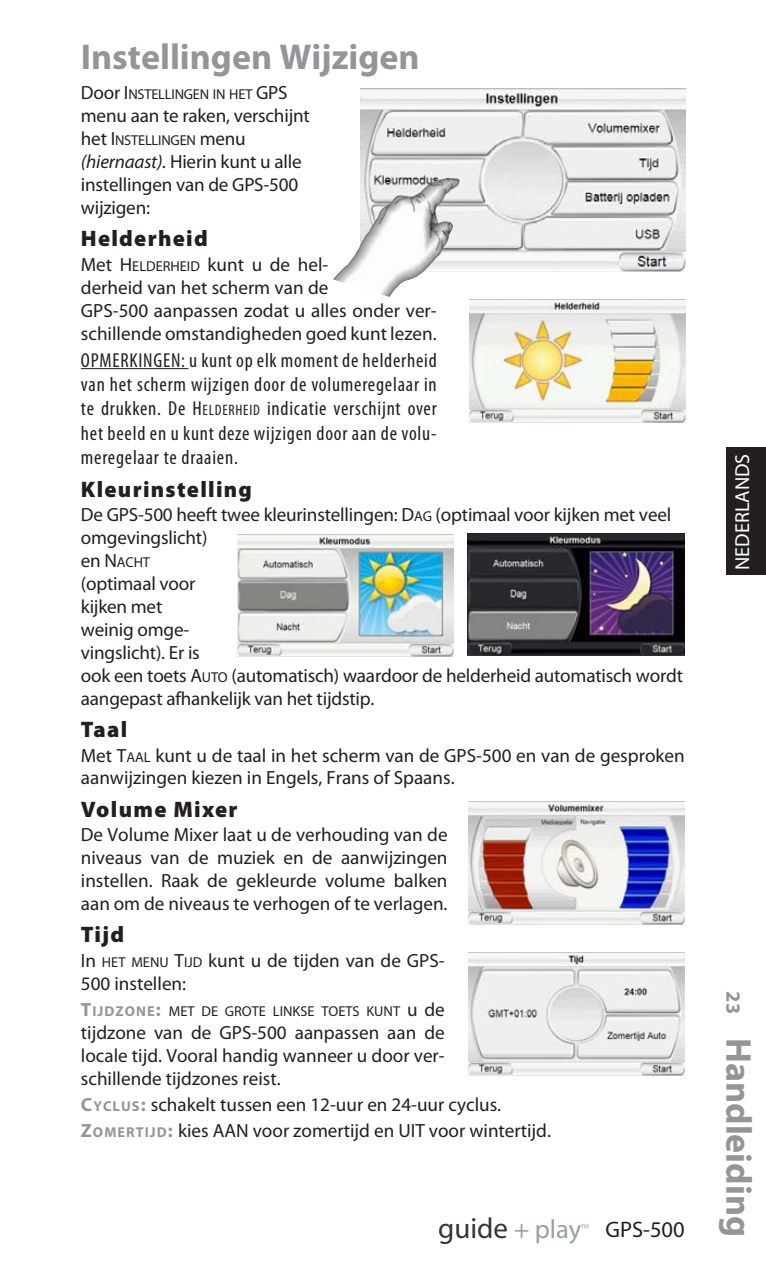
<style>
.page{position:relative;width:766px;height:1276px;background:#fff}
.page>*{position:absolute;margin:0;border:0;box-sizing:border-box;transform-origin:0 0}
.t1{font:700 36px "Myriad Pro";color:#939598}
.t2{font:29.03px "Myriad";color:#333536}
.t3{font:900 22.5px "Myriad Pro";letter-spacing:.055em;color:#231f20}
.t4{font:22.5px "Myriad Pro";color:#231f20}
.t5{font:condensed 20.25px/24.3px "Myriad Pro";letter-spacing:.04em;color:#231f20;text-align:justify}
.t6{font:20.25px "Myriad Pro";color:#fff}
.t7{font:700 20.25px "Myriad Pro";color:#939598}
.t8{font:19.12px/22.9px "Myriad Pro";color:#231f20}
.t9{font:14.4px "Myriad Pro";letter-spacing:-.015em;color:#231f20}
.t10{font:9.67px "Myriad";color:#97a0aa}
.s1{font-size:19.12px}
.s2{font-style:italic}
.s3{font-size:14.4px}
.s4{font-size:15.3px}
.s5{font-weight:700;font-size:19.12px;color:#939598}
.s6{font-weight:700;color:#939598}
.s7{font-weight:700;font-size:14.4px;color:#939598}
.s8{font-size:26.55px;color:#97a0aa}
</style>
<div class="page">
<hr style="left:81px;top:368px;width:107px;height:1px;background:#231f20">
<div style="left:725px;top:448px;width:40px;height:127px;background:#231f20"></div>
<img style="left:469px;top:300px;width:216px;height:122px">
<img style="left:237px;top:534px;width:216px;height:123px">
<img style="left:468px;top:533px;width:216px;height:123px">
<img style="left:468px;top:802px;width:216px;height:122px">
<img style="left:468px;top:952px;width:216px;height:123px">
<img style="left:361px;top:88px;width:324px;height:184px">
<img style="left:333px;top:178px;width:126px;height:119px">
<h1 class="t1" style="left:81px;top:43px;width:340px">Instellingen Wijzigen</h1>
<p class="t9" style="left:81px;top:89px;width:208px"><span class="s1">Door I</span>NSTELLINGEN IN HET <span class="s1">GPS</span></p>
<p class="t8" style="left:81px;top:106px;width:230px">menu aan te raken, verschijnt</p>
<p class="t9" style="left:81px;top:135px;width:166px"><span class="s1">het I</span>NSTELLINGEN <span class="s1">menu</span></p>
<p class="t8" style="left:81px;top:152px;width:222px"><span class="s2">(hiernaast).</span> Hierin kunt u alle instellingen van de GPS-500 wijzigen:</p>
<p class="t3" style="left:81px;top:230px;width:128px">Helderheid</p>
<p class="t8" style="left:81px;top:255px;width:357px">Met H<span class="s3">ELDERHEID</span> kunt u de hel-<br>derheid van het scherm van de<br>GPS-500 aanpassen zodat u alles onder ver&shy;schillende omstandigheden goed kunt lezen.</p>
<p class="t5" style="left:81px;top:350px;width:357px">OPMERKINGEN: u kunt op elk moment de helderheid van het scherm wijzigen door de volumeregelaar in te drukken. De H<span class="s4">ELDERHEID</span> indicatie verschijnt over het beeld en u kunt deze wijzigen door aan de volu&shy;meregelaar te draaien.</p>
<p class="t3" style="left:81px;top:480px;width:173px">Kleurinstelling</p>
<p class="t8" style="left:81px;top:505px;width:591px">De GPS-500 heeft twee kleurinstellingen: D<span class="s3">AG</span> (optimaal voor kijken met veel omgevingslicht)</p>
<p class="t9" style="left:81px;top:557px;width:71px"><span class="s1">en N</span>ACHT</p>
<p class="t8" style="left:81px;top:574px;width:603px">(optimaal voor<br>kijken met<br>weinig omge-<br>vingslicht). Er is<br>ook een toets A<span class="s3">UTO</span> (automatisch) waardoor de helderheid automatisch wordt aangepast afhankelijk van het tijdstip.</p>
<p class="t3" style="left:81px;top:721px;width:48px">Taal</p>
<p class="t8" style="left:81px;top:745px;width:605px">Met T<span class="s3">AAL</span> kunt u de taal in het scherm van de GPS-500 en van de gesproken aanwijzingen kiezen in Engels, Frans of Spaans.</p>
<p class="t3" style="left:81px;top:801px;width:158px">Volume Mixer</p>
<p class="t8" style="left:81px;top:825px;width:368px;text-align:justify">De Volume Mixer laat u de verhouding van de niveaus van de muziek en de aanwijzingen instellen. Raak de gekleurde volume balken aan om de niveaus te verhogen of te verlagen.</p>
<p class="t3" style="left:81px;top:926px;width:45px">Tijd</p>
<p class="t8" style="left:81px;top:951px;width:365px">In <span class="s3">HET MENU</span> T<span class="s3">IJD</span> kunt u de tijden van de GPS-<br>500 instellen:</p>
<p class="t9" style="left:81px;top:1005px;width:365px"><span class="s5">T</span><span class="s6">IJDZONE</span><span class="s5">:</span> MET DE GROTE LINKSE TOETS KUNT <span class="s1">u de</span></p>
<p class="t8" style="left:81px;top:1023px;width:365px;text-align:justify">tijdzone van de GPS-500 aanpassen aan de locale tijd. Vooral handig wanneer u door ver&shy;schillende tijdzones reist.</p>
<p class="t8" style="left:81px;top:1093px;width:471px;line-height:26.1px"><span class="s6">C</span><span class="s7">YCLUS</span><span class="s6">:</span> schakelt tussen een 12-uur en 24-uur cyclus.<br><span class="s6">Z</span><span class="s7">OMERTIJD</span><span class="s6">:</span> kies AAN voor zomertijd en UIT voor wintertijd.</p>
<h2 class="t2" style="left:438px;top:1217px;width:144px">guide <span class="s8">+ play</span></h2>
<p class="t10" style="left:581px;top:1223px;width:9px">™</p>
<p class="t4" style="left:605px;top:1221px;width:81px">GPS-500</p>
<p class="t6" style="left:734px;top:570px;width:118px;rotate:-90deg">NEDERLANDS</p>
<p class="t7" style="left:740px;top:991px;width:24px;rotate:90deg">23</p>
<h1 class="t1" style="left:751px;top:1038px;width:200px;rotate:90deg">Handleiding</h1>
</div>
